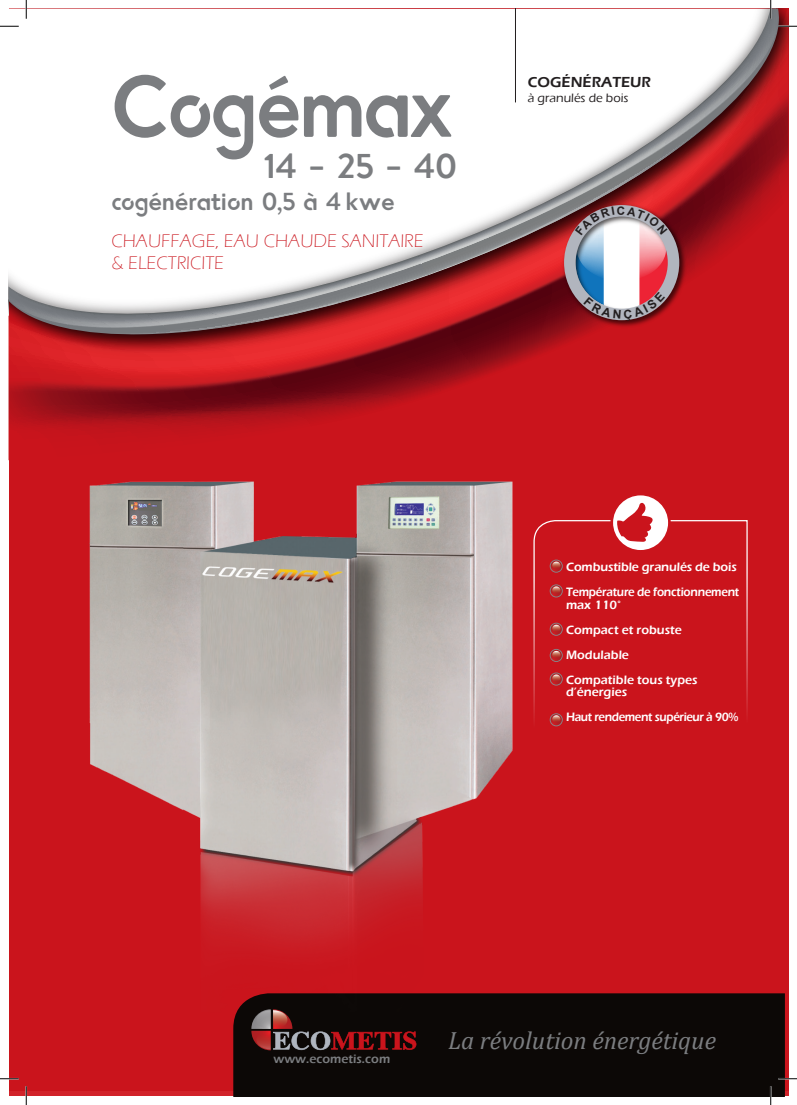
<style>
.page{position:relative;width:797px;height:1105px;background:#fff}
.page>*{position:absolute;margin:0;border:0;box-sizing:border-box;transform-origin:0 0}
.t1{font:87.5px "Enso";letter-spacing:-.02em;color:#7b7d80;scale:.96 1}
.t2{font:35px "Enso";color:#7b7d80}
.t3{font:italic 25px "Cambria";color:#7b7d80}
.t4{font:25px "Enso";color:#7b7d80}
.t5{font:300 18.75px/22.5px "Eras ITC";color:#ca141c}
.t6{font:600 15px "Eras ITC";color:#231f20}
.t7{font:600 12.5px/25px "Eras ITC";letter-spacing:-.01em;color:#fff}
.t8{font:600 12.5px "Eras ITC";color:#7b7d80}
.t9{font:500 12.5px "Eras ITC";color:#231f20}
</style>
<div class="page">
<div style="left:9px;top:9px;width:779px;height:1082px;background:#ca141c"></div>
<svg style="left:9px;top:353px;width:532px;height:73px"></svg>
<img style="left:9px;top:9px;width:779px;height:344px">
<svg style="left:9px;top:9px;width:770px;height:327px;background:#e4c8ca"></svg>
<div style="left:233px;top:993px;width:552px;height:103px;background:#0c0806"></div>
<hr style="left:515px;top:9px;width:1px;height:93px;background:#231f20">
<img style="left:89px;top:481px;width:435px;height:532px">
<svg style="left:251px;top:1009px;width:165px;height:41px;background:#432020"></svg>
<svg style="left:533px;top:520px;width:215px;height:207px"></svg>
<svg style="left:549px;top:560px;width:14px;height:13px"></svg>
<svg style="left:550px;top:560px;width:12px;height:12px"></svg>
<svg style="left:549px;top:584px;width:14px;height:13px"></svg>
<svg style="left:550px;top:585px;width:12px;height:11px"></svg>
<svg style="left:549px;top:623px;width:14px;height:13px"></svg>
<svg style="left:550px;top:624px;width:12px;height:11px"></svg>
<svg style="left:549px;top:649px;width:14px;height:13px"></svg>
<svg style="left:550px;top:650px;width:12px;height:11px"></svg>
<svg style="left:549px;top:672px;width:14px;height:14px"></svg>
<svg style="left:550px;top:673px;width:12px;height:12px"></svg>
<svg style="left:549px;top:713px;width:14px;height:13px"></svg>
<svg style="left:550px;top:714px;width:12px;height:11px"></svg>
<div style="left:610px;top:493px;width:60px;height:60px;border:1px solid #ca141c;border-radius:50%"></div>
<svg style="left:613px;top:495px;width:55px;height:55px"></svg>
<img style="left:561px;top:202px;width:127px;height:127px">
<svg style="left:0;top:25px;width:19px;height:2px"></svg>
<svg style="left:778px;top:25px;width:19px;height:2px"></svg>
<svg style="left:0;top:1078px;width:19px;height:1px"></svg>
<svg style="left:778px;top:1078px;width:19px;height:1px"></svg>
<svg style="left:25px;top:0;width:2px;height:19px"></svg>
<svg style="left:25px;top:1086px;width:2px;height:19px"></svg>
<svg style="left:770px;top:0;width:1px;height:19px"></svg>
<svg style="left:770px;top:1086px;width:1px;height:19px"></svg>
<svg style="left:564px;top:205px;width:115px;height:116px;background:#b5949f"></svg>
<h1 class="t1" style="left:111px;top:38px;width:357px">Cogémax</h1>
<p class="t6" style="left:528px;top:74px;width:125px">cogénérateur</p>
<p class="t9" style="left:528px;top:91px;width:102px">à granulés de bois</p>
<h2 class="t2" style="left:264px;top:139px;width:194px">14 - 25 - 40</h2>
<h3 class="t4" style="left:111px;top:181px;width:285px">cogénération 0,5 à 4 kwe</h3>
<h3 class="t5" style="left:111px;top:229px;width:314px">CHAUFFAGE, EAU CHAUDE SANITAIRE &amp; ELECTRICITE</h3>
<p class="t7" style="left:566px;top:554px;width:175px">Combustible granulés de bois<br>Température de fonctionnement</p>
<p class="t7" style="left:566px;top:592px;width:133px">max 110°<br>Compact et robuste<br>Modulable<br>Compatible tous types</p>
<p class="t7" style="left:566px;top:679px;width:174px">d’énergies<br>Haut rendement supérieur à 90%</p>
<p class="t8" style="left:273px;top:1052px;width:118px">www.ecometis.com</p>
<h3 class="t3" style="left:448px;top:1022px;width:269px">La révolution énergétique</h3>
</div>
